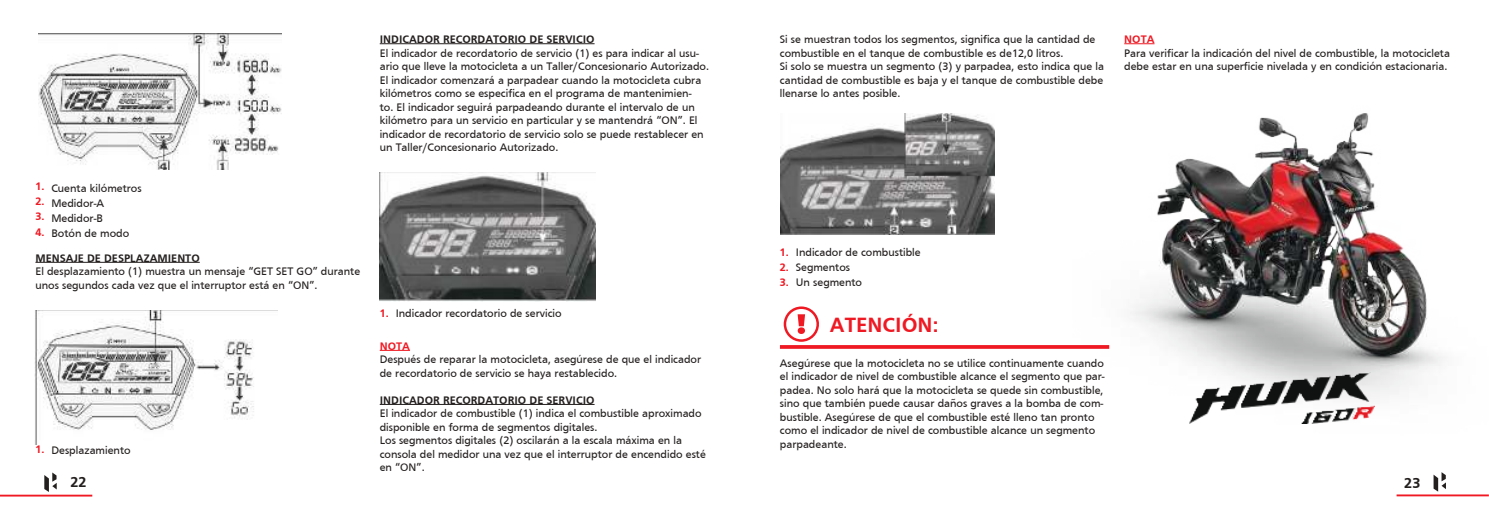
<style>
.page{position:relative;width:1489px;height:525px;background:#fff}
.page>*{position:absolute;margin:0;border:0;box-sizing:border-box;transform-origin:0 0}
.t1{font:700 21.25px "Frutiger";color:#ef1923}
.t2{font:700 15px "Frutiger";color:#241f1f}
.t3{font:11.25px/13.5px "Frutiger";color:#241f1f}
.t4{font:700 11.25px "Frutiger";color:#241f1f}
.t5{font:700 11.25px/15px "Frutiger";color:#ef1923;text-align:justify}
.s1{font-weight:700;color:#ef1923}
</style>
<div class="page">
<hr style="left:0;top:494px;width:92px;height:2px;background:#ef1923">
<svg style="left:44px;top:472px;width:13px;height:19px"></svg>
<hr style="left:1396px;top:494px;width:92px;height:2px;background:#ef1923">
<svg style="left:1433px;top:472px;width:12px;height:19px"></svg>
<img style="left:38px;top:34px;width:243px;height:135px">
<img style="left:34px;top:310px;width:243px;height:134px">
<hr style="left:35px;top:262px;width:165px;height:1px;background:#241f1f">
<hr style="left:380px;top:43px;width:214px;height:1px;background:#241f1f">
<img style="left:380px;top:172px;width:215px;height:129px">
<img style="left:780px;top:114px;width:214px;height:120px">
<hr style="left:380px;top:350px;width:30px;height:1px;background:#ef1923">
<hr style="left:380px;top:404px;width:214px;height:1px;background:#241f1f">
<div style="left:783px;top:306px;width:36px;height:35px;border:3px solid #ef1923;border-radius:50%"></div>
<svg style="left:797px;top:314px;width:8px;height:20px"></svg>
<hr style="left:780px;top:345px;width:329px;height:3px;background:#ef1923">
<hr style="left:1124px;top:43px;width:30px;height:1px;background:#ef1923">
<img style="left:1072px;top:113px;width:373px;height:311px">
<p class="t5" style="left:35px;top:179px;width:11px">1.<br>2.<br>3.<br>4.</p>
<p class="t3" style="left:51px;top:180px;width:92px;line-height:15px">Cuenta kilómetros<br>Medidor-A<br>Medidor-B<br>Botón de modo</p>
<p class="t4" style="left:35px;top:252px;width:166px">MENSAJE DE DESPLAZAMIENTO</p>
<p class="t3" style="left:35px;top:264px;width:326px">El desplazamiento (1) muestra un mensaje “GET SET GO” durante unos segundos cada vez que el interruptor está en “ON”.</p>
<p class="t5" style="left:35px;top:441px;width:11px">1.</p>
<p class="t3" style="left:51px;top:443px;width:81px">Desplazamiento</p>
<p class="t4" style="left:380px;top:34px;width:216px">INDICADOR RECORDATORIO DE SERVICIO</p>
<p class="t3" style="left:380px;top:46px;width:331px">El indicador de recordatorio de servicio (1) es para indicar al usu&shy;ario que lleve la motocicleta a un Taller/Concesionario Autorizado.<br>El indicador comenzará a parpadear cuando la motocicleta cubra kilómetros como se especifica en el programa de mantenimien-<br>to. El indicador seguirá parpadeando durante el intervalo de un kilómetro para un servicio en particular y se mantendrá “ON”. El indicador de recordatorio de servicio solo se puede restablecer en un Taller/Concesionario Autorizado.</p>
<p class="t3" style="left:380px;top:307px;width:183px"><span class="s1">1.</span> Indicador recordatorio de servicio</p>
<p class="t5" style="left:380px;top:338px;width:32px">NOTA</p>
<p class="t3" style="left:380px;top:352px;width:323px">Después de reparar la motocicleta, asegúrese de que el indicador de recordatorio de servicio se haya restablecido.</p>
<p class="t4" style="left:380px;top:394px;width:216px">INDICADOR RECORDATORIO DE SERVICIO</p>
<p class="t3" style="left:380px;top:406px;width:328px">El indicador de combustible (1) indica el combustible aproximado disponible en forma de segmentos digitales.<br>Los segmentos digitales (2) oscilarán a la escala máxima en la consola del medidor una vez que el interruptor de encendido esté en “ON”.</p>
<p class="t3" style="left:780px;top:33px;width:325px">Si se muestran todos los segmentos, significa que la cantidad de combustible en el tanque de combustible es de12,0 litros.<br>Si solo se muestra un segmento (3) y parpadea, esto indica que la cantidad de combustible es baja y el tanque de combustible debe llenarse lo antes posible.</p>
<p class="t5" style="left:1124px;top:32px;width:32px">NOTA</p>
<p class="t3" style="left:1124px;top:46px;width:327px">Para verificar la indicación del nivel de combustible, la motocicleta debe estar en una superficie nivelada y en condición estacionaria.</p>
<p class="t5" style="left:780px;top:244px;width:11px">1.<br>2.<br>3.</p>
<p class="t3" style="left:795px;top:244px;width:126px;line-height:15px">Indicador de combustible<br>Segmentos<br>Un segmento</p>
<h1 class="t1" style="left:829px;top:314px;width:110px">ATENCIÓN:</h1>
<p class="t3" style="left:780px;top:356px;width:326px">Asegúrese que la motocicleta no se utilice continuamente cuando el indicador de nivel de combustible alcance el segmento que par&shy;padea. No solo hará que la motocicleta se quede sin combustible, sino que también puede causar daños graves a la bomba de com&shy;bustible. Asegúrese de que el combustible esté lleno tan pronto como el indicador de nivel de combustible alcance un segmento parpadeante.</p>
<h2 class="t2" style="left:70px;top:474px;width:18px">22</h2>
<h2 class="t2" style="left:1404px;top:474px;width:18px">23</h2>
</div>
